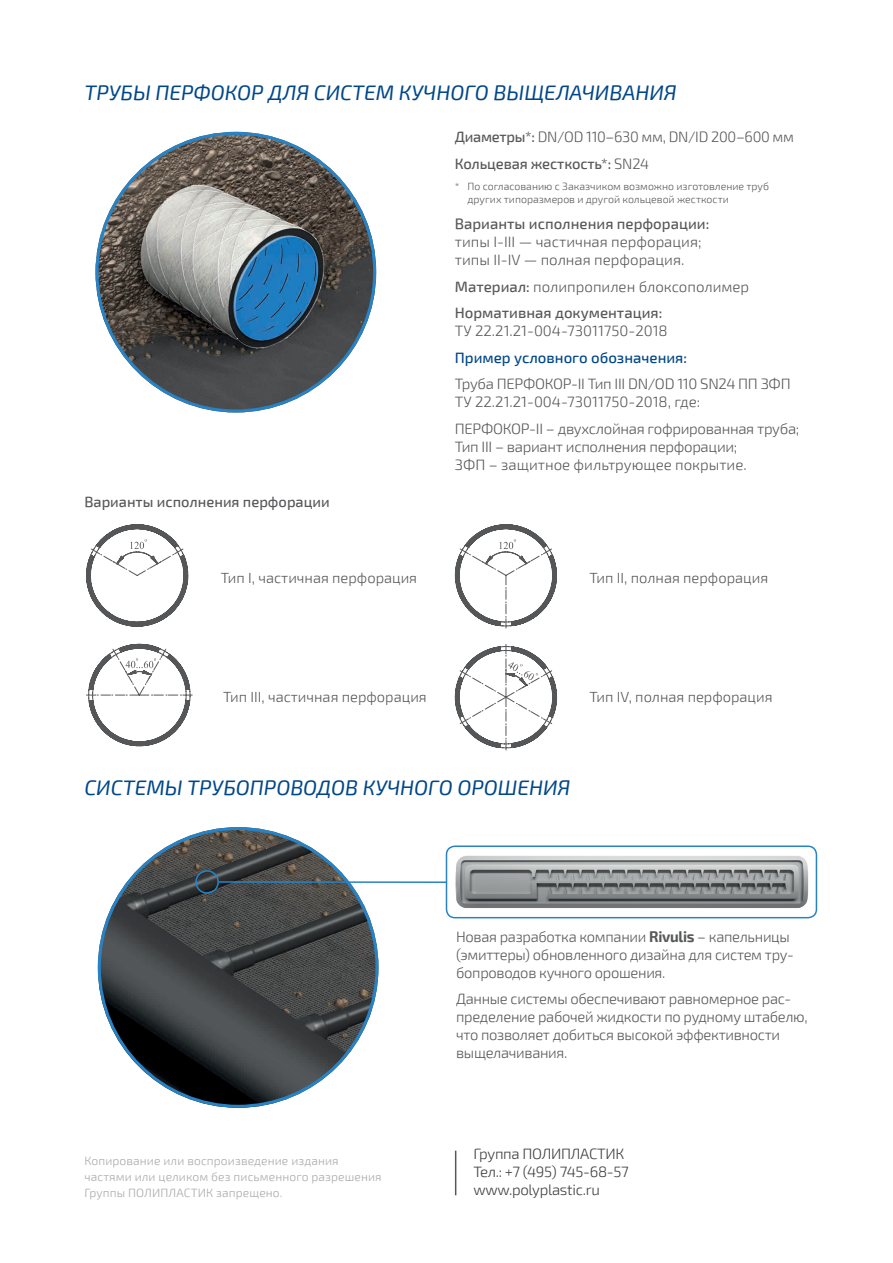
<style>
.page{position:relative;width:893px;height:1263px;background:#fff}
.page>*{position:absolute;margin:0;border:0;box-sizing:border-box;transform-origin:0 0}
.t1{font:italic 21px "Exo 2";color:#004789}
.t2{font:300 15px/18px "Exo 2";letter-spacing:-.02em;color:#57585a}
.t3{font:500 15px/26.5px "Exo 2";color:#57585a}
.t4{font:300 15px/18px "Exo 2";color:#57585a}
.t5{font:300 15px/18px "Exo 2";letter-spacing:-.02em;color:#3e3e3f}
.t6{font:500 15px "Exo 2";color:#004789}
.t7{font:300 14.7px "Exo 2";color:#57585a}
.t8{font:500 14.7px "Exo 2";color:#57585a}
.t9{font:300 12px/15.8px "Exo 2";letter-spacing:.01em;color:#a8a9ad}
.t10{font:300 10.5px/12.6px "Exo 2";color:#57585a}
.s1{font-weight:500}
.s2{font-weight:300}
.s3{font-weight:700}
</style>
<div class="page">
<img style="left:96px;top:132px;width:280px;height:280px;border-radius:140px">
<svg style="left:86px;top:524px;width:102px;height:103px"></svg>
<svg style="left:455px;top:524px;width:102px;height:104px"></svg>
<svg style="left:86px;top:644px;width:106px;height:102px"></svg>
<svg style="left:455px;top:644px;width:102px;height:106px"></svg>
<hr style="left:455px;top:1150px;width:1px;height:45px;background:#57585a">
<img style="left:98px;top:827px;width:280px;height:281px;border-radius:140px">
<hr style="left:219px;top:881px;width:227px;height:2px;background:#2783c5">
<img style="left:446px;top:848px;width:370px;height:70px">
<div style="left:446px;top:845px;width:371px;height:73px;border:2px solid #2783c5;border-radius:9px"></div>
<div style="left:195px;top:870px;width:24px;height:24px;border:2px solid #2783c5;border-radius:50%"></div>
<h1 class="t1" style="left:84px;top:80px;width:594px">ТРУБЫ ПЕРФОКОР ДЛЯ СИСТЕМ КУЧНОГО ВЫЩЕЛАЧИВАНИЯ</h1>
<p class="t8" style="left:84px;top:493px;width:247px">Варианты исполнения перфорации</p>
<p class="t2" style="left:455px;top:124px;width:341px;line-height:26.5px"><span class="s1">Диаметры*:</span> DN/OD 110–630 мм, DN/ID 200–600 мм<br><span class="s1">Кольцевая жесткость*:</span> SN24</p>
<p class="t10" style="left:468px;top:180px;width:303px;text-indent:-13px">* По согласованию с Заказчиком возможно изготовление труб других типоразмеров и другой кольцевой жесткости</p>
<p class="t3" style="left:455px;top:211px;width:256px">Варианты исполнения перфорации:</p>
<p class="t4" style="left:455px;top:233px;width:248px">типы I-III — частичная перфорация; типы II-IV — полная перфорация.</p>
<p class="t3" style="left:455px;top:273px;width:296px">Материал: <span class="s2">полипропилен блоксополимер<br></span>Нормативная документация:</p>
<p class="t4" style="left:455px;top:322px;width:214px">ТУ 22.21.21-004-73011750-2018</p>
<p class="t6" style="left:455px;top:348px;width:234px">Пример условного обозначения:</p>
<p class="t2" style="left:455px;top:375px;width:337px">Труба ПЕРФОКОР-II Тип III DN/OD 110 SN24 ПП ЗФП<br>ТУ 22.21.21-004-73011750-2018, где:</p>
<p class="t2" style="left:455px;top:420px;width:346px">ПЕРФОКОР-II – двухслойная гофрированная труба;<br>Тип III – вариант исполнения перфорации;<br>ЗФП – защитное фильтрующее покрытие.</p>
<p class="t7" style="left:221px;top:569px;width:198px">Тип I, частичная перфорация</p>
<p class="t7" style="left:590px;top:569px;width:180px">Тип II, полная перфорация</p>
<p class="t7" style="left:223px;top:689px;width:205px">Тип III, частичная перфорация</p>
<p class="t7" style="left:590px;top:689px;width:185px">Тип IV, полная перфорация</p>
<h1 class="t1" style="left:84px;top:775px;width:487px">СИСТЕМЫ ТРУБОПРОВОДОВ КУЧНОГО ОРОШЕНИЯ</h1>
<p class="t2" style="left:456px;top:928px;width:339px">Новая разработка компании <span class="s3">Rivulis</span> – капельницы (эмиттеры) обновленного дизайна для систем тру&shy;бопроводов кучного орошения.</p>
<p class="t2" style="left:456px;top:990px;width:353px">Данные системы обеспечивают равномерное рас&shy;пределение рабочей жидкости по рудному штабелю, что позволяет добиться высокой эффективности выщелачивания.</p>
<p class="t9" style="left:84px;top:1153px;width:299px">Копирование или воспроизведение издания частями или целиком без письменного разрешения<br>Группы ПОЛИПЛАСТИК запрещено.</p>
<p class="t5" style="left:473px;top:1145px;width:157px">Группа ПОЛИПЛАСТИК<br>Тел.: +7 (495) 745-68-57 www.polyplastic.ru</p>
</div>
